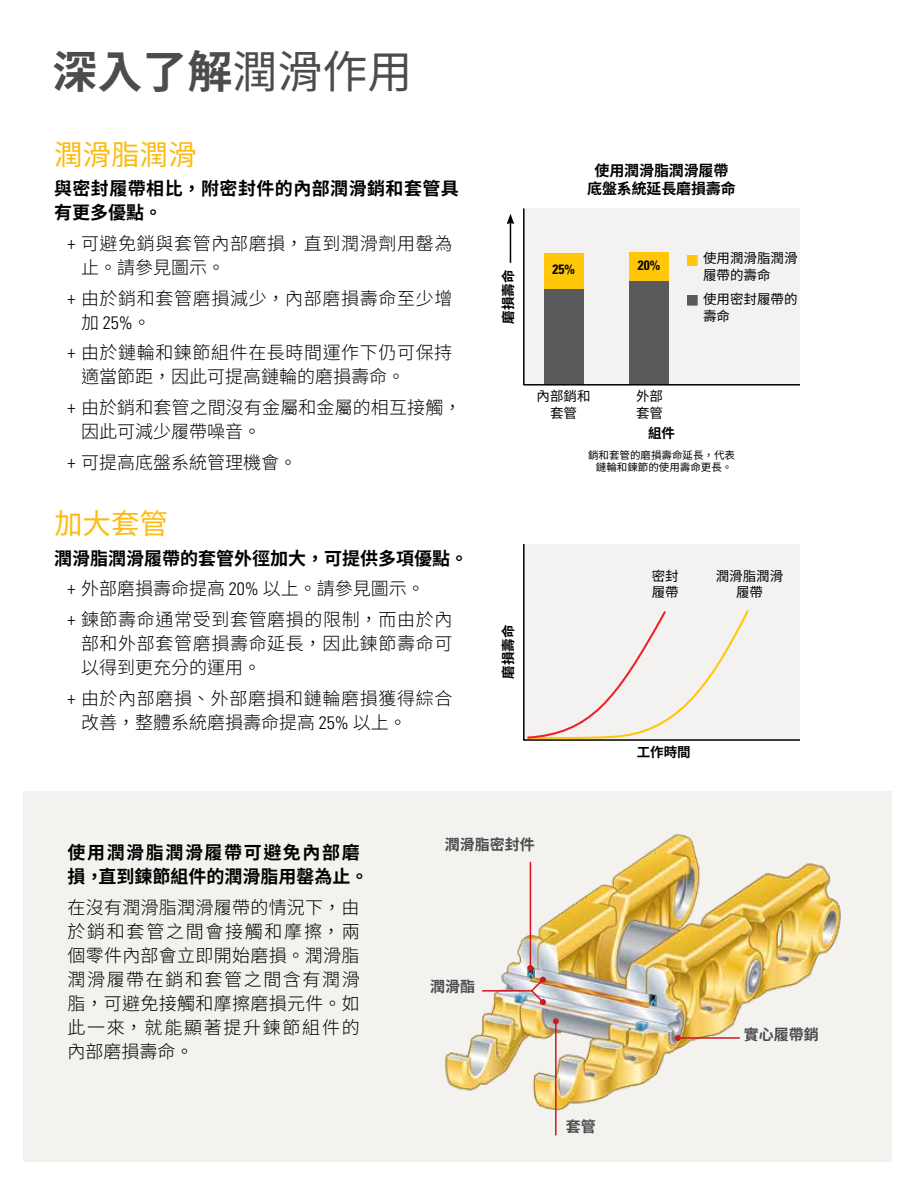
<style>
.page{position:relative;width:918px;height:1188px;background:#fff}
.page>*{position:absolute;margin:0;border:0;box-sizing:border-box;transform-origin:0 0}
.t1{font:700 45px "Noto Sans CJ Ktc";color:#4c4c4e}
.t2{font:28.5px "Noto Sans CJ Ktc";color:#fdba11}
.t3{font:300 18px/24px "Noto Sans CJ Ktc";letter-spacing:.035em;color:#000}
.t4{font:700 18px/24px "Noto Sans CJ Ktc";letter-spacing:.09em;color:#000}
.t5{font:300 18px/24px "Noto Sans CJ Ktc";letter-spacing:.005em;color:#000}
.t6{font:700 18px/24px "Noto Sans CJ Ktc";letter-spacing:.025em;color:#000}
.t7{font:300 18px "Noto Sans CJ Ktc";color:#000}
.t8{font:300 condensed 18px "Univers LT Std";color:#000}
.t9{font:700 15px/18px "Noto Sans CJ Ktc";letter-spacing:-.01em;color:#000;text-align:center}
.t10{font:700 15px "Noto Sans CJ Ktc";color:#4c4c4e}
.t11{font:13.5px/16.2px "Noto Sans CJ Ktc";color:#000}
.t12{font:700 13.5px "Noto Sans CJ Ktc";color:#000}
.t13{font:700 condensed 13.5px "Univers LT Std";color:#000}
.t14{font:10.5px/12.6px "Noto Sans CJ Ktc";color:#000;text-align:center}
.s1{font-weight:400}
.s2{font-family:"Univers LT Std";font-stretch:condensed}
.s3{font-family:"Noto Sans CJ Ktc";font-stretch:normal}
.s4{font-weight:700}
</style>
<div class="page">
<div style="left:24px;top:792px;width:868px;height:370px;background:#f4f2ef"></div>
<div style="left:524px;top:208px;width:276px;height:177px;background:#f4f2f0"></div>
<div style="left:544px;top:253px;width:39px;height:132px;background:#58595b"></div>
<svg style="left:687px;top:255px;width:10px;height:11px"></svg>
<svg style="left:687px;top:295px;width:10px;height:10px"></svg>
<div style="left:629px;top:253px;width:39px;height:132px;background:#58595b"></div>
<div style="left:629px;top:253px;width:39px;height:28px;background:#ffc60a"></div>
<div style="left:544px;top:253px;width:39px;height:35px;background:#ffc60a"></div>
<hr style="left:523px;top:208px;width:2px;height:177px;background:#010101">
<hr style="left:523px;top:384px;width:277px;height:1px;background:#010101">
<div style="left:524px;top:544px;width:276px;height:196px;background:#f4f2f0"></div>
<hr style="left:523px;top:544px;width:2px;height:196px;background:#010101">
<hr style="left:523px;top:739px;width:277px;height:1px;background:#010101">
<svg style="left:527px;top:610px;width:222px;height:129px"></svg>
<hr style="left:510px;top:222px;width:1px;height:41px;background:#000">
<svg style="left:507px;top:214px;width:7px;height:10px"></svg>
<img style="left:445px;top:834px;width:396px;height:277px">
<hr style="left:678px;top:1037px;width:62px;height:2px;background:#d1171e">
<svg style="left:675px;top:1035px;width:6px;height:6px"></svg>
<hr style="left:530px;top:862px;width:1px;height:106px;background:#d1171e">
<svg style="left:527px;top:965px;width:6px;height:6px"></svg>
<hr style="left:555px;top:1021px;width:2px;height:114px;background:#d1171e">
<svg style="left:553px;top:1018px;width:6px;height:6px"></svg>
<hr style="left:482px;top:990px;width:50px;height:2px;background:#d1171e">
<svg style="left:529px;top:977px;width:17px;height:28px"></svg>
<h1 class="t1" style="left:52px;top:46px;width:361px">深入了解<span class="s1">潤滑作用</span></h1>
<h2 class="t2" style="left:54px;top:138px;width:144px">潤滑脂潤滑</h2>
<p class="t6" style="left:54px;top:177px;width:406px">與密封履帶相比，附密封件的內部潤滑銷和套管具有更多優點。</p>
<p class="t3" style="left:81px;top:232px;width:373px;text-indent:-14px"><span class="s2">+</span> 可避免銷與套管內部磨損，直到潤滑劑用罄為止。請參見圖示。</p>
<p class="t3" style="left:68px;top:286px;width:386px"><span class="s2">+</span> 由於銷和套管磨損減少，內部磨損壽命至少增</p>
<p class="t8" style="left:81px;top:311px;width:71px"><span class="s3">加</span> 25%<span class="s3">。</span></p>
<p class="t3" style="left:81px;top:341px;width:373px;text-indent:-14px"><span class="s2">+</span> 由於鏈輪和鍊節組件在長時間運作下仍可保持適當節距，因此可提高鏈輪的磨損壽命。</p>
<p class="t5" style="left:81px;top:396px;width:382px;text-indent:-14px"><span class="s2">+</span> 由於銷和套管之間沒有金屬和金屬的相互接觸，因此可減少履帶噪音。</p>
<p class="t7" style="left:68px;top:452px;width:231px"><span class="s2">+</span> 可提高底盤系統管理機會。</p>
<h2 class="t2" style="left:54px;top:508px;width:115px">加大套管</h2>
<p class="t3" style="left:68px;top:543px;width:402px;line-height:30.8px;text-indent:-14px"><span class="s4">潤滑脂潤滑履帶的套管外徑加大，可提供多項優點。</span><span class="s2">+</span> 外部磨損壽命提高 <span class="s2">20%</span> 以上。請參見圖示。<br><span class="s2">+</span> 鍊節壽命通常受到套管磨損的限制，而由於內</p>
<p class="t3" style="left:81px;top:632px;width:373px">部和外部套管磨損壽命延長，因此鍊節壽命可以得到更充分的運用。</p>
<p class="t3" style="left:81px;top:687px;width:373px;text-indent:-14px"><span class="s2">+</span> 由於內部磨損、外部磨損和鏈輪磨損獲得綜合改善，整體系統磨損壽命提高 <span class="s2">25%</span> 以上。</p>
<p class="t12" style="left:501px;top:324px;width:55px;rotate:-90deg">磨損壽命</p>
<p class="t9" style="left:587px;top:162px;width:150px">使用潤滑脂潤滑履帶底盤系統延長磨損壽命</p>
<p class="t13" style="left:553px;top:261px;width:24px">25%</p>
<p class="t13" style="left:638px;top:257px;width:24px">20%</p>
<p class="t11" style="left:703px;top:251px;width:96px">使用潤滑脂潤滑履帶的壽命</p>
<p class="t11" style="left:703px;top:292px;width:96px">使用密封履帶的壽命</p>
<p class="t11" style="left:537px;top:389px;width:55px;text-align:center">內部銷和套管</p>
<p class="t11" style="left:636px;top:389px;width:28px">外部套管</p>
<p class="t12" style="left:648px;top:426px;width:28px">組件</p>
<p class="t14" style="left:588px;top:449px;width:148px">銷和套管的磨損壽命延長，代表鏈輪和鍊節的使用壽命更長。</p>
<p class="t12" style="left:501px;top:679px;width:55px;rotate:-90deg">磨損壽命</p>
<p class="t11" style="left:652px;top:568px;width:28px">密封履帶</p>
<p class="t11" style="left:716px;top:568px;width:69px;text-align:center">潤滑脂潤滑履帶</p>
<p class="t12" style="left:637px;top:744px;width:55px">工作時間</p>
<p class="t4" style="left:68px;top:841px;width:303px">使用潤滑脂潤滑履帶可避免內部磨損，直到鍊節組件的潤滑脂用罄為止。</p>
<p class="t3" style="left:68px;top:896px;width:294px;text-align:justify">在沒有潤滑脂潤滑履帶的情況下，由於銷和套管之間會接觸和摩擦，兩個零件內部會立即開始磨損。潤滑脂潤滑履帶在銷和套管之間含有潤滑脂，可避免接觸和摩擦磨損元件。如此一來，就能顯著提升鍊節組件的內部磨損壽命。</p>
<p class="t10" style="left:445px;top:836px;width:91px">潤滑脂密封件</p>
<p class="t10" style="left:430px;top:978px;width:46px">潤滑酯</p>
<p class="t10" style="left:566px;top:1118px;width:31px">套管</p>
<p class="t10" style="left:744px;top:1026px;width:76px">實心履帶銷</p>
</div>
